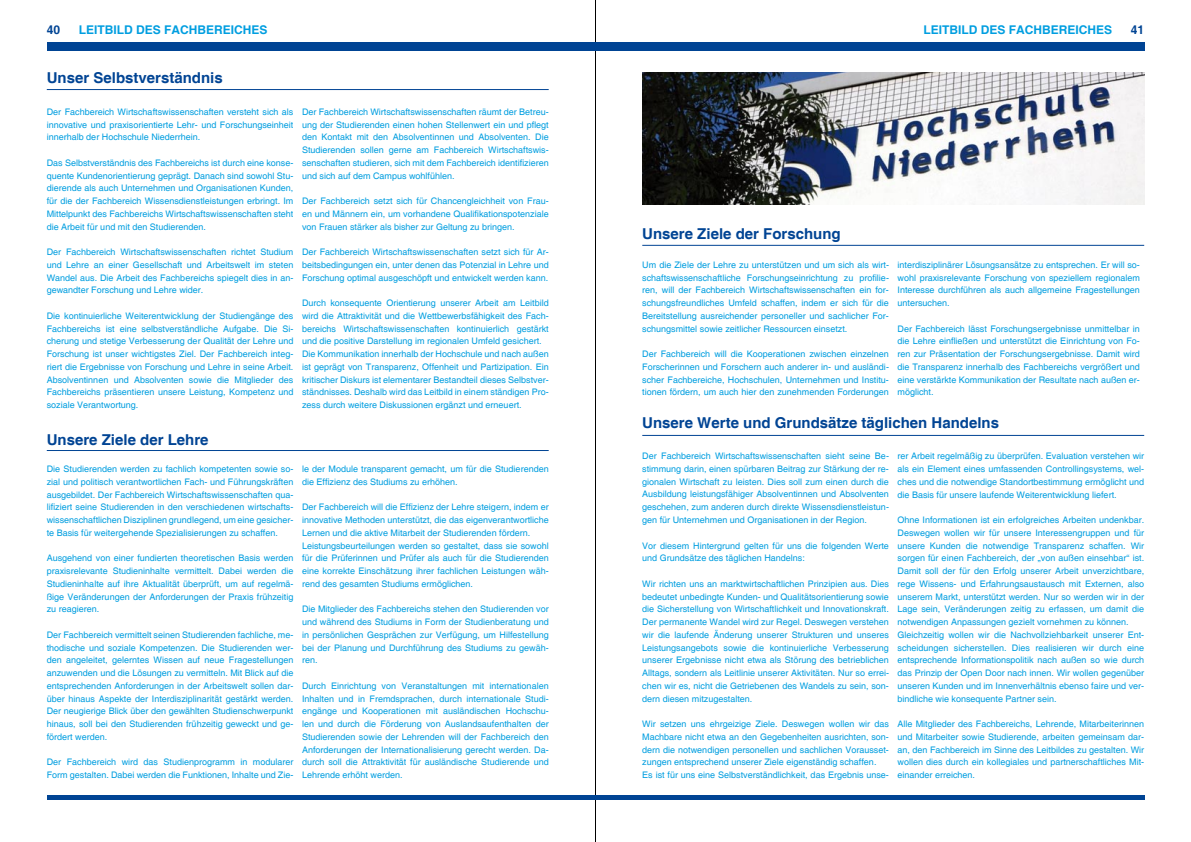
<style>
.page{position:relative;width:1191px;height:842px;background:#fff}
.page>*{position:absolute;margin:0;border:0;box-sizing:border-box;transform-origin:0 0}
.t1{font:700 15px "Helvetica";color:#004494}
.t2{font:700 12px "Helvetica";color:#009ee0}
.t3{font:700 12px "Helvetica";color:#004494}
.t4{font:9px/12.8px "Helvetica";color:#009ee0;text-align:justify}
</style>
<div class="page">
<hr style="left:595px;top:0;width:1px;height:842px;background:#000">
<hr style="left:47px;top:795px;width:1097px;height:4px;background:#004494">
<div style="left:47px;top:43px;width:1097px;height:8px;background:#004494"></div>
<hr style="left:642px;top:245px;width:502px;height:1px;background:#004494">
<hr style="left:642px;top:435px;width:502px;height:1px;background:#004494">
<hr style="left:47px;top:450px;width:502px;height:1px;background:#004494">
<hr style="left:47px;top:89px;width:502px;height:1px;background:#004494">
<img style="left:642px;top:72px;width:502px;height:132px">
<h2 class="t3" style="left:47px;top:23px;width:15px">40</h2>
<h2 class="t2" style="left:79px;top:23px;width:190px">LEITBILD DES FACHBEREICHES</h2>
<h2 class="t2" style="left:923px;top:23px;width:190px">LEITBILD DES FACHBEREICHES</h2>
<h2 class="t3" style="left:1130px;top:23px;width:15px">41</h2>
<h1 class="t1" style="left:47px;top:69px;width:177px">Unser Selbstverständnis</h1>
<p class="t4" style="left:47px;top:106px;width:248px">Der Fachbereich Wirtschaftswissenschaften versteht sich als innovative und praxisorientierte Lehr- und Forschungseinheit innerhalb der Hochschule Niederrhein.</p>
<p class="t4" style="left:47px;top:157px;width:248px">Das Selbstverständnis des Fachbereichs ist durch eine konse&shy;quente Kundenorientierung geprägt. Danach sind sowohl Stu&shy;dierende als auch Unternehmen und Organisationen Kunden, für die der Fachbereich Wissensdienstleistungen erbringt. Im Mittelpunkt des Fachbereichs Wirtschaftswissenschaften steht die Arbeit für und mit den Studierenden.</p>
<p class="t4" style="left:47px;top:246px;width:248px">Der Fachbereich Wirtschaftswissenschaften richtet Studium und Lehre an einer Gesellschaft und Arbeitswelt im steten Wandel aus. Die Arbeit des Fachbereichs spiegelt dies in an&shy;gewandter Forschung und Lehre wider.</p>
<p class="t4" style="left:47px;top:310px;width:248px">Die kontinuierliche Weiterentwicklung der Studiengänge des Fachbereichs ist eine selbstverständliche Aufgabe. Die Si&shy;cherung und stetige Verbesserung der Qualität der Lehre und Forschung ist unser wichtigstes Ziel. Der Fachbereich integ&shy;riert die Ergebnisse von Forschung und Lehre in seine Arbeit.<br>Absolventinnen und Absolventen sowie die Mitglieder des Fachbereichs präsentieren unsere Leistung, Kompetenz und soziale Verantwortung.</p>
<p class="t4" style="left:302px;top:106px;width:248px">Der Fachbereich Wirtschaftswissenschaften räumt der Betreu&shy;ung der Studierenden einen hohen Stellenwert ein und pflegt den Kontakt mit den Absolventinnen und Absolventen. Die Studierenden sollen gerne am Fachbereich Wirtschaftswis&shy;senschaften studieren, sich mit dem Fachbereich identifizieren und sich auf dem Campus wohlfühlen.</p>
<p class="t4" style="left:302px;top:195px;width:248px">Der Fachbereich setzt sich für Chancengleichheit von Frau&shy;en und Männern ein, um vorhandene Qualifikationspotenziale von Frauen stärker als bisher zur Geltung zu bringen.</p>
<p class="t4" style="left:302px;top:246px;width:248px">Der Fachbereich Wirtschaftswissenschaften setzt sich für Ar&shy;beitsbedingungen ein, unter denen das Potenzial in Lehre und Forschung optimal ausgeschöpft und entwickelt werden kann.</p>
<p class="t4" style="left:302px;top:297px;width:248px;text-align:left">Durch konsequente Orientierung unserer Arbeit am Leitbild wird die Attraktivität und die Wettbewerbsfähigkeit des Fach&shy;bereichs Wirtschaftswissenschaften kontinuierlich gestärkt und die positive Darstellung im regionalen Umfeld gesichert.<br>Die Kommunikation innerhalb der Hochschule und nach außen ist geprägt von Transparenz, Offenheit und Partizipation. Ein kritischer Diskurs ist elementarer Bestandteil dieses Selbstver&shy;ständnisses. Deshalb wird das Leitbild in einem ständigen Pro&shy;zess durch weitere Diskussionen ergänzt und erneuert.</p>
<h1 class="t1" style="left:47px;top:430px;width:163px">Unsere Ziele der Lehre</h1>
<p class="t4" style="left:47px;top:463px;width:248px">Die Studierenden werden zu fachlich kompetenten sowie so&shy;zial und politisch verantwortlichen Fach- und Führungskräften ausgebildet. Der Fachbereich Wirtschaftswissenschaften qua&shy;lifiziert seine Studierenden in den verschiedenen wirtschafts&shy;wissenschaftlichen Disziplinen grundlegend, um eine gesicher&shy;te Basis für weitergehende Spezialisierungen zu schaffen.</p>
<p class="t4" style="left:47px;top:552px;width:248px">Ausgehend von einer fundierten theoretischen Basis werden praxisrelevante Studieninhalte vermittelt. Dabei werden die Studieninhalte auf ihre Aktualität überprüft, um auf regelmä&shy;ßige Veränderungen der Anforderungen der Praxis frühzeitig zu reagieren.</p>
<p class="t4" style="left:47px;top:629px;width:248px">Der Fachbereich vermittelt seinen Studierenden fachliche, me&shy;thodische und soziale Kompetenzen. Die Studierenden wer&shy;den angeleitet, gelerntes Wissen auf neue Fragestellungen anzuwenden und die Lösungen zu vermitteln. Mit Blick auf die entsprechenden Anforderungen in der Arbeitswelt sollen dar&shy;über hinaus Aspekte der Interdisziplinarität gestärkt werden.<br>Der neugierige Blick über den gewählten Studienschwerpunkt hinaus, soll bei den Studierenden frühzeitig geweckt und ge&shy;fördert werden.</p>
<p class="t4" style="left:47px;top:756px;width:248px">Der Fachbereich wird das Studienprogramm in modularer<br>Form gestalten. Dabei werden die Funktionen, Inhalte und Zie-</p>
<p class="t4" style="left:302px;top:463px;width:248px">le der Module transparent gemacht, um für die Studierenden die Effizienz des Studiums zu erhöhen.</p>
<p class="t4" style="left:302px;top:501px;width:248px;text-align:left">Der Fachbereich will die Effizienz der Lehre steigern, indem er innovative Methoden unterstützt, die das eigenverantwortliche Lernen und die aktive Mitarbeit der Studierenden fördern.<br>Leistungsbeurteilungen werden so gestaltet, dass sie sowohl für die Prüferinnen und Prüfer als auch für die Studierenden eine korrekte Einschätzung ihrer fachlichen Leistungen wäh&shy;rend des gesamten Studiums ermöglichen.</p>
<p class="t4" style="left:302px;top:603px;width:248px">Die Mitglieder des Fachbereichs stehen den Studierenden vor und während des Studiums in Form der Studienberatung und in persönlichen Gesprächen zur Verfügung, um Hilfestellung bei der Planung und Durchführung des Studiums zu gewäh&shy;ren.</p>
<p class="t4" style="left:302px;top:680px;width:248px">Durch Einrichtung von Veranstaltungen mit internationalen Inhalten und in Fremdsprachen, durch internationale Studi&shy;engänge und Kooperationen mit ausländischen Hochschu&shy;len und durch die Förderung von Auslandsaufenthalten der Studierenden sowie der Lehrenden will der Fachbereich den Anforderungen der Internationalisierung gerecht werden. Da&shy;durch soll die Attraktivität für ausländische Studierende und Lehrende erhöht werden.</p>
<h1 class="t1" style="left:642px;top:224px;width:200px">Unsere Ziele der Forschung</h1>
<p class="t4" style="left:642px;top:259px;width:248px">Um die Ziele der Lehre zu unterstützen und um sich als wirt&shy;schaftswissenschaftliche Forschungseinrichtung zu profilie&shy;ren, will der Fachbereich Wirtschaftswissenschaften ein for&shy;schungsfreundliches Umfeld schaffen, indem er sich für die Bereitstellung ausreichender personeller und sachlicher For&shy;schungsmittel sowie zeitlicher Ressourcen einsetzt.</p>
<p class="t4" style="left:642px;top:348px;width:248px">Der Fachbereich will die Kooperationen zwischen einzelnen Forscherinnen und Forschern auch anderer in- und ausländi&shy;scher Fachbereiche, Hochschulen, Unternehmen und Institu&shy;tionen fördern, um auch hier den zunehmenden Forderungen</p>
<p class="t4" style="left:897px;top:259px;width:244px">interdisziplinärer Lösungsansätze zu entsprechen. Er will so&shy;wohl praxisrelevante Forschung von speziellem regionalem Interesse durchführen als auch allgemeine Fragestellungen untersuchen.</p>
<p class="t4" style="left:897px;top:322px;width:244px">Der Fachbereich lässt Forschungsergebnisse unmittelbar in die Lehre einfließen und unterstützt die Einrichtung von Fo&shy;ren zur Präsentation der Forschungsergebnisse. Damit wird die Transparenz innerhalb des Fachbereichs vergrößert und eine verstärkte Kommunikation der Resultate nach außen er&shy;möglicht.</p>
<h1 class="t1" style="left:642px;top:414px;width:358px">Unsere Werte und Grundsätze täglichen Handelns</h1>
<p class="t4" style="left:897px;top:450px;width:248px">rer Arbeit regelmäßig zu überprüfen. Evaluation verstehen wir als ein Element eines umfassenden Controllingsystems, wel&shy;ches und die notwendige Standortbestimmung ermöglicht und die Basis für unsere laufende Weiterentwicklung liefert.</p>
<p class="t4" style="left:897px;top:514px;width:248px;text-align:left">Ohne Informationen ist ein erfolgreiches Arbeiten undenkbar.<br>Deswegen wollen wir für unsere Interessengruppen und für unsere Kunden die notwendige Transparenz schaffen. Wir sorgen für einen Fachbereich, der „von außen einsehbar“ ist.<br>Damit soll der für den Erfolg unserer Arbeit unverzichtbare, rege Wissens- und Erfahrungsaustausch mit Externen, also unserem Markt, unterstützt werden. Nur so werden wir in der Lage sein, Veränderungen zeitig zu erfassen, um damit die notwendigen Anpassungen gezielt vornehmen zu können.<br>Gleichzeitig wollen wir die Nachvollziehbarkeit unserer Ent&shy;scheidungen sicherstellen. Dies realisieren wir durch eine entsprechende Informationspolitik nach außen so wie durch das Prinzip der Open Door nach innen. Wir wollen gegenüber unseren Kunden und im Innenverhältnis ebenso faire und ver&shy;bindliche wie konsequente Partner sein.</p>
<p class="t4" style="left:897px;top:718px;width:248px">Alle Mitglieder des Fachbereichs, Lehrende, Mitarbeiterinnen und Mitarbeiter sowie Studierende, arbeiten gemeinsam dar&shy;an, den Fachbereich im Sinne des Leitbildes zu gestalten. Wir wollen dies durch ein kollegiales und partnerschaftliches Mit&shy;einander erreichen.</p>
<p class="t4" style="left:642px;top:450px;width:248px">Der Fachbereich Wirtschaftswissenschaften sieht seine Be&shy;stimmung darin, einen spürbaren Beitrag zur Stärkung der re&shy;gionalen Wirtschaft zu leisten. Dies soll zum einen durch die Ausbildung leistungsfähiger Absolventinnen und Absolventen geschehen, zum anderen durch direkte Wissensdienstleistun&shy;gen für Unternehmen und Organisationen in der Region.</p>
<p class="t4" style="left:642px;top:539px;width:248px">Vor diesem Hintergrund gelten für uns die folgenden Werte und Grundsätze des täglichen Handelns:</p>
<p class="t4" style="left:642px;top:577px;width:248px">Wir richten uns an marktwirtschaftlichen Prinzipien aus. Dies bedeutet unbedingte Kunden- und Qualitätsorientierung sowie die Sicherstellung von Wirtschaftlichkeit und Innovationskraft.<br>Der permanente Wandel wird zur Regel. Deswegen verstehen wir die laufende Änderung unserer Strukturen und unseres Leistungsangebots sowie die kontinuierliche Verbesserung unserer Ergebnisse nicht etwa als Störung des betrieblichen Alltags, sondern als Leitlinie unserer Aktivitäten. Nur so errei&shy;chen wir es, nicht die Getriebenen des Wandels zu sein, son&shy;dern diesen mitzugestalten.</p>
<p class="t4" style="left:642px;top:718px;width:248px;text-align:left">Wir setzen uns ehrgeizige Ziele. Deswegen wollen wir das Machbare nicht etwa an den Gegebenheiten ausrichten, son&shy;dern die notwendigen personellen und sachlichen Vorausset&shy;zungen entsprechend unserer Ziele eigenständig schaffen.<br>Es ist für uns eine Selbstverständlichkeit, das Ergebnis unse-</p>
</div>
